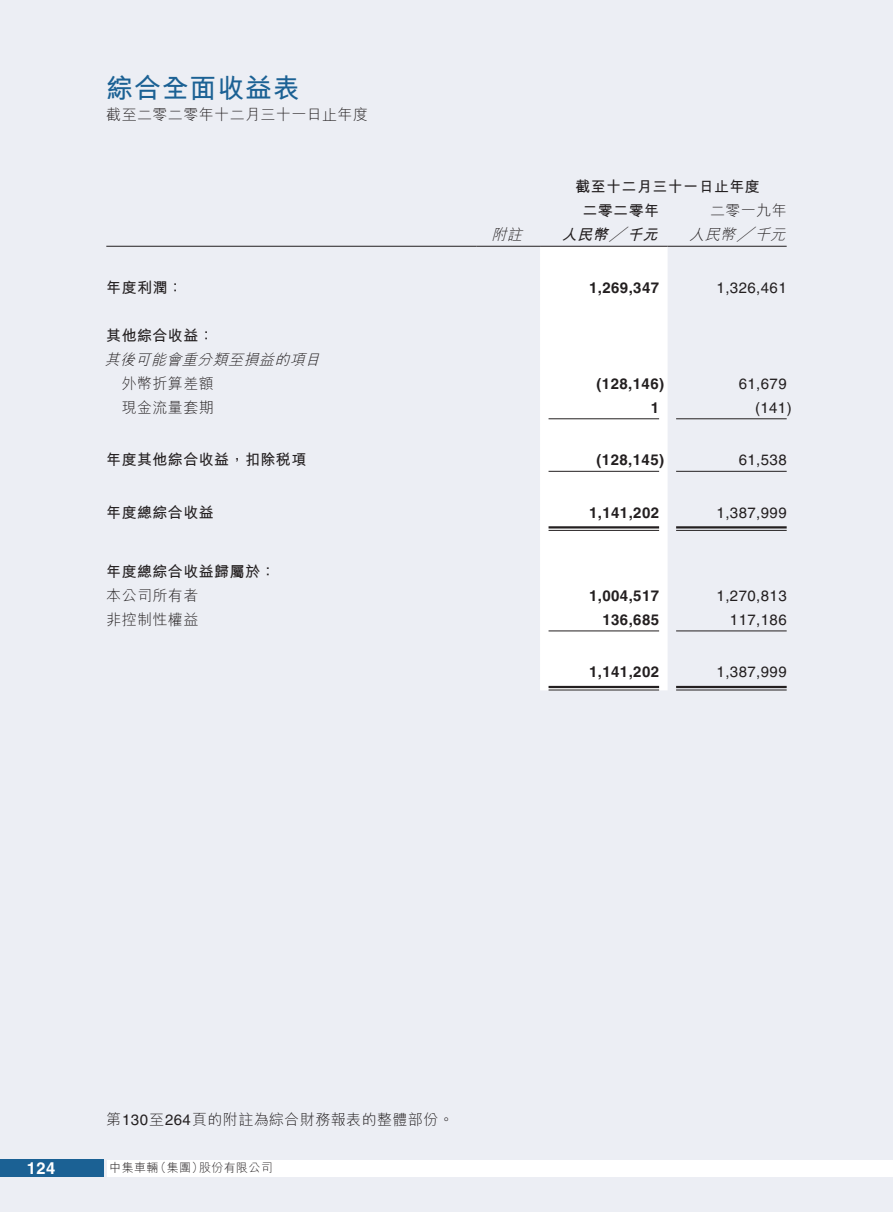
<style>
.page{position:relative;width:893px;height:1212px;background:#eceef4}
.page>*{position:absolute;margin:0;border:0;box-sizing:border-box;transform-origin:0 0}
.t1{font:700 27px "M Hei HK";letter-spacing:.03em;color:#1b6194}
.t2{font:700 16.5px "Helvetica LT Std";color:#fff}
.t3{font:300 15px "M Hei HK";letter-spacing:.03em;color:#231f20}
.t4{font:700 15px "Helvetica LT Std";letter-spacing:.03em;color:#231f20}
.t5{font:700 15px/24px "M Hei HK";letter-spacing:.03em;color:#231f20}
.t6{font:15px "Helvetica LT Std";letter-spacing:.03em;color:#231f20}
.t7{font:italic 300 15px "M Hei HK";color:#231f20}
.t8{font:italic 700 15px "M Hei HK";color:#231f20}
.t9{font:300 12px "M Hei HK";letter-spacing:.03em;color:#231f20}
.s1{font-family:"Helvetica LT Std";font-weight:400}
</style>
<div class="page">
<div style="left:107px;top:1159px;width:786px;height:17px;background:#fff"></div>
<div style="left:0;top:1159px;width:103px;height:17px;background:#1b6194"></div>
<div style="left:540px;top:247px;width:128px;height:443px;background:#fff"></div>
<hr style="left:106px;top:246px;width:370px;height:1px;background:#231f20">
<hr style="left:476px;top:246px;width:64px;height:1px;background:#231f20">
<hr style="left:540px;top:246px;width:128px;height:1px;background:#231f20">
<hr style="left:668px;top:246px;width:119px;height:1px;background:#231f20">
<hr style="left:549px;top:418px;width:110px;height:1px;background:#231f20">
<hr style="left:676px;top:418px;width:111px;height:1px;background:#231f20">
<hr style="left:549px;top:471px;width:110px;height:1px;background:#231f20">
<hr style="left:676px;top:471px;width:111px;height:1px;background:#231f20">
<hr style="left:549px;top:526px;width:110px;height:2px;background:#231f20">
<hr style="left:549px;top:530px;width:110px;height:1px;background:#231f20">
<hr style="left:676px;top:526px;width:111px;height:2px;background:#231f20">
<hr style="left:676px;top:530px;width:111px;height:1px;background:#231f20">
<hr style="left:549px;top:630px;width:110px;height:1px;background:#231f20">
<hr style="left:676px;top:630px;width:111px;height:1px;background:#231f20">
<hr style="left:549px;top:686px;width:110px;height:2px;background:#231f20">
<hr style="left:549px;top:690px;width:110px;height:1px;background:#231f20">
<hr style="left:676px;top:686px;width:111px;height:2px;background:#231f20">
<hr style="left:676px;top:690px;width:111px;height:1px;background:#231f20">
<h1 class="t1" style="left:106px;top:68px;width:195px">綜合全面收益表</h1>
<p class="t3" style="left:106px;top:107px;width:263px">截至二零二零年十二月三十一日止年度</p>
<p class="t5" style="left:582px;top:173px;width:179px;text-indent:-7px">截至十二月三十一日止年度二零二零年</p>
<p class="t3" style="left:710px;top:203px;width:78px">二零一九年</p>
<p class="t7" style="left:491px;top:227px;width:36px">附註</p>
<p class="t8" style="left:562px;top:224px;width:102px">人民幣╱ 千元</p>
<p class="t7" style="left:689px;top:227px;width:101px">人民幣╱千元</p>
<p class="t5" style="left:106px;top:274px;width:78px">年度利潤：</p>
<p class="t4" style="left:589px;top:278px;width:72px">1,269,347</p>
<p class="t6" style="left:717px;top:279px;width:72px">1,326,461</p>
<p class="t5" style="left:106px;top:322px;width:109px">其他綜合收益：</p>
<p class="t7" style="left:105px;top:352px;width:221px">其後可能會重分類至損益的項目</p>
<p class="t3" style="left:122px;top:376px;width:94px">外幣折算差額</p>
<p class="t4" style="left:597px;top:374px;width:69px">(128,146)</p>
<p class="t6" style="left:739px;top:375px;width:49px">61,679</p>
<p class="t3" style="left:122px;top:400px;width:94px">現金流量套期</p>
<p class="t4" style="left:651px;top:398px;width:10px">1</p>
<p class="t6" style="left:755px;top:399px;width:38px">(141)</p>
<p class="t5" style="left:106px;top:446px;width:202px">年度其他綜合收益，扣除稅項</p>
<p class="t4" style="left:597px;top:451px;width:69px">(128,145)</p>
<p class="t6" style="left:739px;top:451px;width:49px">61,538</p>
<p class="t5" style="left:106px;top:499px;width:109px">年度總綜合收益</p>
<p class="t4" style="left:589px;top:503px;width:72px">1,141,202</p>
<p class="t6" style="left:717px;top:504px;width:72px">1,387,999</p>
<p class="t5" style="left:106px;top:558px;width:171px">年度總綜合收益歸屬於：</p>
<p class="t3" style="left:106px;top:588px;width:94px">本公司所有者</p>
<p class="t4" style="left:589px;top:586px;width:72px">1,004,517</p>
<p class="t6" style="left:717px;top:587px;width:72px">1,270,813</p>
<p class="t3" style="left:106px;top:612px;width:94px">非控制性權益</p>
<p class="t4" style="left:602px;top:610px;width:58px">136,685</p>
<p class="t6" style="left:730px;top:611px;width:58px">117,186</p>
<p class="t4" style="left:589px;top:663px;width:72px">1,141,202</p>
<p class="t6" style="left:717px;top:663px;width:72px">1,387,999</p>
<p class="t3" style="left:106px;top:1112px;width:349px">第<span class="s1">130</span>至<span class="s1">264</span>頁的附註為綜合財務報表的整體部份。</p>
<p class="t2" style="left:27px;top:1158px;width:30px">124</p>
<p class="t9" style="left:110px;top:1162px;width:165px">中集車輛（集團）股份有限公司</p>
</div>
